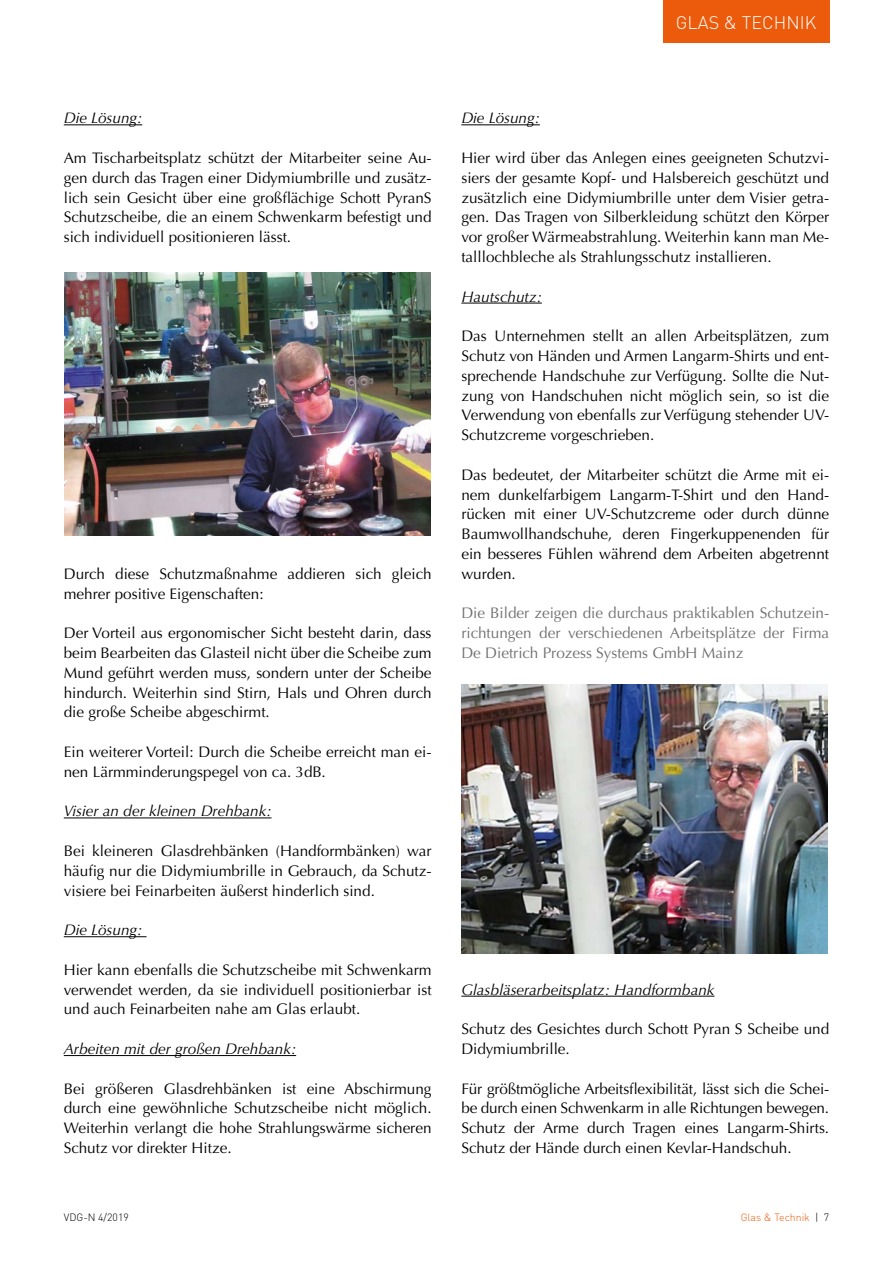
<style>
.page{position:relative;width:893px;height:1263px;background:#fff}
.page>*{position:absolute;margin:0;border:0;box-sizing:border-box;transform-origin:0 0}
.t1{font:300 18px "DIN";color:#fff}
.t2{font:15.3px/19.8px "Optima";color:#000;text-align:justify}
.t3{font:italic 15.3px "Optima";color:#000}
.t4{font:15.3px/19.8px "Optima";color:#706f6f;text-align:justify}
.t5{font:300 10.5px "DIN";color:#eb5b0b}
.t6{font:300 10.5px "DIN";color:#000}
.s1{color:#000}
</style>
<div class="page">
<div style="left:663px;top:0;width:166px;height:43px;background:#eb5b0b"></div>
<img style="left:65px;top:273px;width:366px;height:263px">
<img style="left:461px;top:685px;width:367px;height:268px">
<hr style="left:64px;top:124px;width:78px;height:1px;background:#000">
<hr style="left:64px;top:817px;width:208px;height:1px;background:#000">
<hr style="left:64px;top:936px;width:83px;height:1px;background:#000">
<hr style="left:64px;top:1055px;width:232px;height:1px;background:#000">
<hr style="left:461px;top:124px;width:79px;height:1px;background:#000">
<hr style="left:461px;top:303px;width:81px;height:1px;background:#000">
<hr style="left:461px;top:996px;width:253px;height:1px;background:#000">
<p class="t1" style="left:676px;top:12px;width:142px">GLAS &amp; TECHNIK</p>
<p class="t3" style="left:64px;top:112px;width:80px">Die Lösung:</p>
<p class="t2" style="left:64px;top:149px;width:369px">Am Tischarbeitsplatz schützt der Mitarbeiter seine Au&shy;gen durch das Tragen einer Didymiumbrille und zusätz&shy;lich sein Gesicht über eine großflächige Schott PyranS Schutzscheibe, die an einem Schwenkarm befestigt und sich individuell positionieren lässt.</p>
<p class="t2" style="left:64px;top:565px;width:369px">Durch diese Schutzmaßnahme addieren sich gleich mehrer positive Eigenschaften:</p>
<p class="t2" style="left:64px;top:623px;width:369px">Der Vorteil aus ergonomischer Sicht besteht darin, dass beim Bearbeiten das Glasteil nicht über die Scheibe zum Mund geführt werden muss, sondern unter der Scheibe hindurch. Weiterhin sind Stirn, Hals und Ohren durch die große Scheibe abgeschirmt.</p>
<p class="t2" style="left:64px;top:742px;width:369px">Ein weiterer Vorteil: Durch die Scheibe erreicht man ei&shy;nen Lärmminderungspegel von ca. 3dB.</p>
<p class="t3" style="left:64px;top:805px;width:209px">Visier an der kleinen Drehbank:</p>
<p class="t2" style="left:64px;top:842px;width:369px">Bei kleineren Glasdrehbänken (Handformbänken) war häufig nur die Didymiumbrille in Gebrauch, da Schutz&shy;visiere bei Feinarbeiten äußerst hinderlich sind.</p>
<p class="t3" style="left:64px;top:924px;width:80px">Die Lösung:</p>
<p class="t2" style="left:64px;top:961px;width:369px">Hier kann ebenfalls die Schutzscheibe mit Schwenkarm verwendet werden, da sie individuell positionierbar ist und auch Feinarbeiten nahe am Glas erlaubt.</p>
<p class="t3" style="left:64px;top:1043px;width:234px">Arbeiten mit der großen Drehbank:</p>
<p class="t2" style="left:64px;top:1080px;width:369px">Bei größeren Glasdrehbänken ist eine Abschirmung durch eine gewöhnliche Schutzscheibe nicht möglich.<br>Weiterhin verlangt die hohe Strahlungswärme sicheren Schutz vor direkter Hitze.</p>
<p class="t3" style="left:461px;top:112px;width:80px">Die Lösung:</p>
<p class="t2" style="left:461px;top:149px;width:369px">Hier wird über das Anlegen eines geeigneten Schutzvi&shy;siers der gesamte Kopf- und Halsbereich geschützt und zusätzlich eine Didymiumbrille unter dem Visier getra&shy;gen. Das Tragen von Silberkleidung schützt den Körper vor großer Wärmeabstrahlung. Weiterhin kann man Me&shy;talllochbleche als Strahlungsschutz installieren.</p>
<p class="t3" style="left:461px;top:290px;width:82px">Hautschutz:</p>
<p class="t2" style="left:461px;top:327px;width:369px">Das Unternehmen stellt an allen Arbeitsplätzen, zum Schutz von Händen und Armen Langarm-Shirts und ent&shy;sprechende Handschuhe zur Verfügung. Sollte die Nut&shy;zung von Handschuhen nicht möglich sein, so ist die Verwendung von ebenfalls zur Verfügung stehender UV-Schutzcreme vorgeschrieben.</p>
<p class="t2" style="left:461px;top:466px;width:369px">Das bedeutet, der Mitarbeiter schützt die Arme mit ei&shy;nem dunkelfarbigem Langarm-T-Shirt und den Hand&shy;rücken mit einer UV-Schutzcreme oder durch dünne Baumwollhandschuhe, deren Fingerkuppenenden für ein besseres Fühlen während dem Arbeiten abgetrennt wurden.</p>
<p class="t4" style="left:461px;top:605px;width:369px">Die Bilder zeigen die durchaus praktikablen Schutzein&shy;richtungen der verschiedenen Arbeitsplätze der Firma De Dietrich Prozess Systems GmbH Mainz</p>
<p class="t3" style="left:461px;top:983px;width:255px">Glasbläserarbeitsplatz: Handformbank</p>
<p class="t2" style="left:461px;top:1020px;width:369px">Schutz des Gesichtes durch Schott Pyran S Scheibe und<br>Didymiumbrille.</p>
<p class="t2" style="left:461px;top:1079px;width:369px">Für größtmögliche Arbeitsflexibilität, lässt sich die Schei&shy;be durch einen Schwenkarm in alle Richtungen bewegen.<br>Schutz der Arme durch Tragen eines Langarm-Shirts.<br>Schutz der Hände durch einen Kevlar-Handschuh.</p>
<p class="t6" style="left:64px;top:1211px;width:67px">VDG-N 4/2019</p>
<p class="t5" style="left:741px;top:1213px;width:90px">Glas &amp; Technik <span class="s1">| 7</span></p>
</div>
